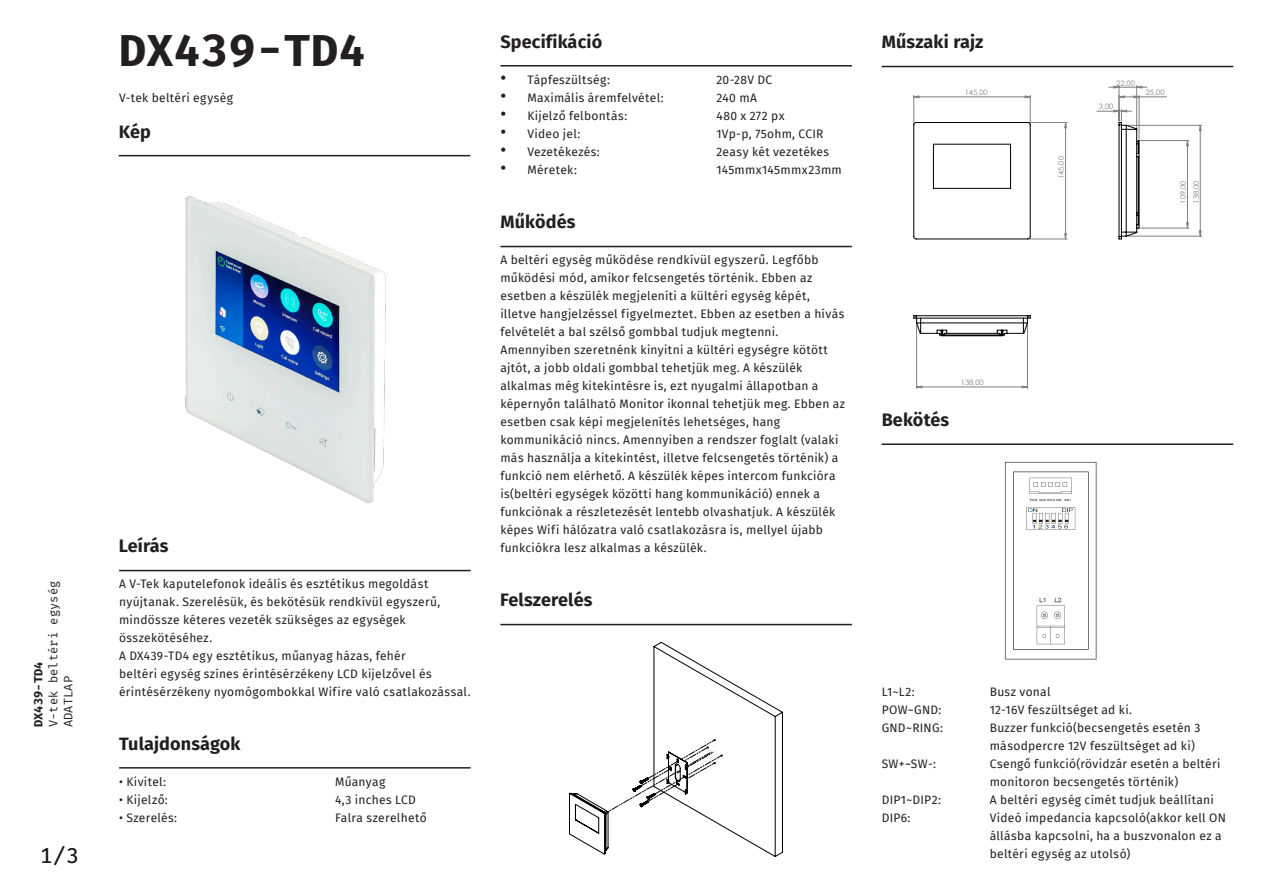
<style>
.page{position:relative;width:1263px;height:893px;background:#fff}
.page>*{position:absolute;margin:0;border:0;box-sizing:border-box;transform-origin:0 0}
.t1{font:700 45px "Fira Mono";letter-spacing:.01em;color:#231f20}
.t2{font:21px "Fira Mono";color:#231f20}
.t3{font:700 18px "Fira Sans";letter-spacing:.01em;color:#231f20}
.t4{font:12px/18px "Fira Sans";letter-spacing:.025em;color:#231f20}
.t5{font:12px/15px "Fira Mono";letter-spacing:.01em;color:#231f20}
.t6{font:700 12px "Fira Mono";letter-spacing:.01em;color:#231f20}
.t7{font:7.5px/12.8px "Century Gothic";color:#808080}
.s1{font-size:18px}
</style>
<div class="page">
<hr style="left:119px;top:155px;width:351px;height:1px;background:#231f20">
<hr style="left:119px;top:570px;width:352px;height:1px;background:#231f20">
<hr style="left:119px;top:767px;width:352px;height:2px;background:#231f20">
<hr style="left:500px;top:65px;width:352px;height:2px;background:#231f20">
<hr style="left:500px;top:246px;width:352px;height:1px;background:#231f20">
<hr style="left:500px;top:624px;width:352px;height:1px;background:#231f20">
<hr style="left:882px;top:66px;width:351px;height:1px;background:#231f20">
<hr style="left:882px;top:443px;width:351px;height:2px;background:#231f20">
<img style="left:185px;top:196px;width:201px;height:307px">
<hr style="left:916px;top:324px;width:1px;height:65px;background:#808080">
<hr style="left:1027px;top:324px;width:1px;height:65px;background:#808080">
<hr style="left:1128px;top:236px;width:74px;height:1px;background:#808080">
<hr style="left:1128px;top:125px;width:74px;height:1px;background:#808080">
<hr style="left:1141px;top:140px;width:48px;height:1px;background:#808080">
<hr style="left:1141px;top:228px;width:48px;height:1px;background:#808080">
<svg style="left:915px;top:86px;width:227px;height:302px"></svg>
<svg style="left:1199px;top:126px;width:2px;height:110px"></svg>
<svg style="left:913px;top:95px;width:118px;height:144px"></svg>
<svg style="left:1064px;top:95px;width:124px;height:144px"></svg>
<svg style="left:913px;top:315px;width:117px;height:21px"></svg>
<svg style="left:569px;top:642px;width:214px;height:215px"></svg>
<svg style="left:608px;top:739px;width:114px;height:73px"></svg>
<img style="left:1004px;top:462px;width:93px;height:198px">
<p class="t5" style="left:47px;top:727px;width:148px;rotate:-90deg">V-tek beltéri egység<br>ADATLAP</p>
<p class="t6" style="left:30px;top:727px;width:67px;rotate:-90deg">DX439-TD4</p>
<h2 class="t2" style="left:40px;top:841px;width:40px">1/3</h2>
<p class="t1" style="left:119px;top:19px;width:248px">DX439-TD4</p>
<p class="t4" style="left:119px;top:88px;width:115px">V-tek beltéri egység</p>
<p class="t3" style="left:119px;top:116px;width:34px">Kép</p>
<p class="t3" style="left:119px;top:530px;width:51px">Leírás</p>
<p class="t4" style="left:119px;top:574px;width:323px">A V-Tek kaputelefonok ideális és esztétikus megoldást nyújtanak. Szerelésük, és bekötésük rendkívül egyszerű, mindössze kéteres vezeték szükséges az egységek összekötéséhez.</p>
<p class="t4" style="left:119px;top:646px;width:353px">A DX439-TD4 egy esztétikus, műanyag házas, fehér<br>beltéri egység színes érintésérzékeny LCD kijelzővel és érintésérzékeny nyomógombokkal Wifire való csatlakozással.</p>
<p class="t3" style="left:119px;top:728px;width:123px">Tulajdonságok</p>
<p class="t4" style="left:119px;top:772px;width:49px">• Kivitel:</p>
<p class="t4" style="left:335px;top:772px;width:52px">Műanyag</p>
<p class="t4" style="left:119px;top:790px;width:50px">• Kijelző:</p>
<p class="t4" style="left:335px;top:790px;width:82px">4,3 inches LCD</p>
<p class="t4" style="left:119px;top:808px;width:60px">• Szerelés:</p>
<p class="t4" style="left:335px;top:808px;width:93px">Falra szerelhető</p>
<p class="t3" style="left:500px;top:26px;width:103px">Specifikáció</p>
<p class="t4" style="left:500px;top:70px;width:111px"><span class="s1">•</span> Tápfeszültség:</p>
<p class="t4" style="left:716px;top:70px;width:57px">20-28V DC</p>
<p class="t4" style="left:500px;top:88px;width:165px"><span class="s1">•</span> Maximális áremfelvétel:</p>
<p class="t4" style="left:716px;top:88px;width:42px">240 mA</p>
<p class="t4" style="left:500px;top:106px;width:128px"><span class="s1">•</span> Kijelző felbontás:</p>
<p class="t4" style="left:716px;top:106px;width:70px">480 x 272 px</p>
<p class="t4" style="left:500px;top:124px;width:81px"><span class="s1">•</span> Video jel:</p>
<p class="t4" style="left:716px;top:124px;width:109px">1Vp-p, 75ohm, CCIR</p>
<p class="t4" style="left:500px;top:142px;width:101px"><span class="s1">•</span> Vezetékezés:</p>
<p class="t4" style="left:716px;top:142px;width:114px">2easy két vezetékes</p>
<p class="t4" style="left:500px;top:160px;width:78px"><span class="s1">•</span> Méretek:</p>
<p class="t4" style="left:716px;top:160px;width:127px">145mmx145mmx23mm</p>
<p class="t3" style="left:500px;top:206px;width:77px">Működés</p>
<p class="t4" style="left:500px;top:250px;width:346px">A beltéri egység működése rendkívül egyszerű. Legfőbb működési mód, amikor felcsengetés történik. Ebben az esetben a készülék megjeleníti a kültéri egység képét, illetve hangjelzéssel figyelmeztet. Ebben az esetben a hívás felvételét a bal szélső gombbal tudjuk megtenni.<br>Amennyiben szeretnénk kinyitni a kültéri egységre kötött ajtót, a jobb oldali gombbal tehetjük meg. A készülék alkalmas még kitekintésre is, ezt nyugalmi állapotban a képernyőn található Monitor ikonnal tehetjük meg. Ebben az esetben csak képi megjelenítés lehetséges, hang kommunikáció nincs. Amennyiben a rendszer foglalt (valaki más használja a kitekintést, illetve felcsengetés történik) a funkció nem elérhető. A készülék képes intercom funkcióra is(beltéri egységek közötti hang kommunikáció) ennek a funkciónak a részletezését lentebb olvashatjuk. A készülék képes Wifi hálózatra való csatlakozásra is, mellyel újabb funkciókra lesz alkalmas a készülék.</p>
<p class="t3" style="left:500px;top:584px;width:94px">Felszerelés</p>
<p class="t3" style="left:882px;top:26px;width:103px">Műszaki rajz</p>
<p class="t7" style="left:965px;top:86px;width:24px">145,00</p>
<p class="t3" style="left:882px;top:404px;width:69px">Bekötés</p>
<p class="t7" style="left:961px;top:376px;width:24px">138,00</p>
<p class="t7" style="left:1055px;top:179px;width:24px;rotate:-90deg">145,00</p>
<p class="t7" style="left:1116px;top:76px;width:20px">22,00</p>
<p class="t7" style="left:1099px;top:100px;width:16px">3,00</p>
<p class="t7" style="left:1146px;top:86px;width:20px">25,00</p>
<p class="t7" style="left:1177px;top:204px;width:24px;rotate:-90deg">109,00<br>138,00</p>
<p class="t4" style="left:882px;top:682px;width:34px">L1~L2:</p>
<p class="t4" style="left:990px;top:682px;width:62px">Busz vonal</p>
<p class="t4" style="left:882px;top:700px;width:61px">POW~GND:</p>
<p class="t4" style="left:990px;top:700px;width:144px">12-16V feszültséget ad ki.</p>
<p class="t4" style="left:882px;top:718px;width:63px">GND~RING:</p>
<p class="t4" style="left:990px;top:718px;width:212px">Buzzer funkció(becsengetés esetén 3 másodpercre 12V feszültséget ad ki)</p>
<p class="t4" style="left:882px;top:754px;width:56px">SW+~SW-:</p>
<p class="t4" style="left:990px;top:754px;width:232px">Csengő funkció(rövidzár esetén a beltéri monitoron becsengetés történik)</p>
<p class="t4" style="left:882px;top:790px;width:61px">DIP1~DIP2:</p>
<p class="t4" style="left:990px;top:790px;width:226px">A beltéri egység címét tudjuk beállítani</p>
<p class="t4" style="left:882px;top:808px;width:30px">DIP6:</p>
<p class="t4" style="left:990px;top:808px;width:238px">Videó impedancia kapcsoló(akkor kell ON állásba kapcsolni, ha a buszvonalon ez a beltéri egység az utolsó)</p>
</div>
